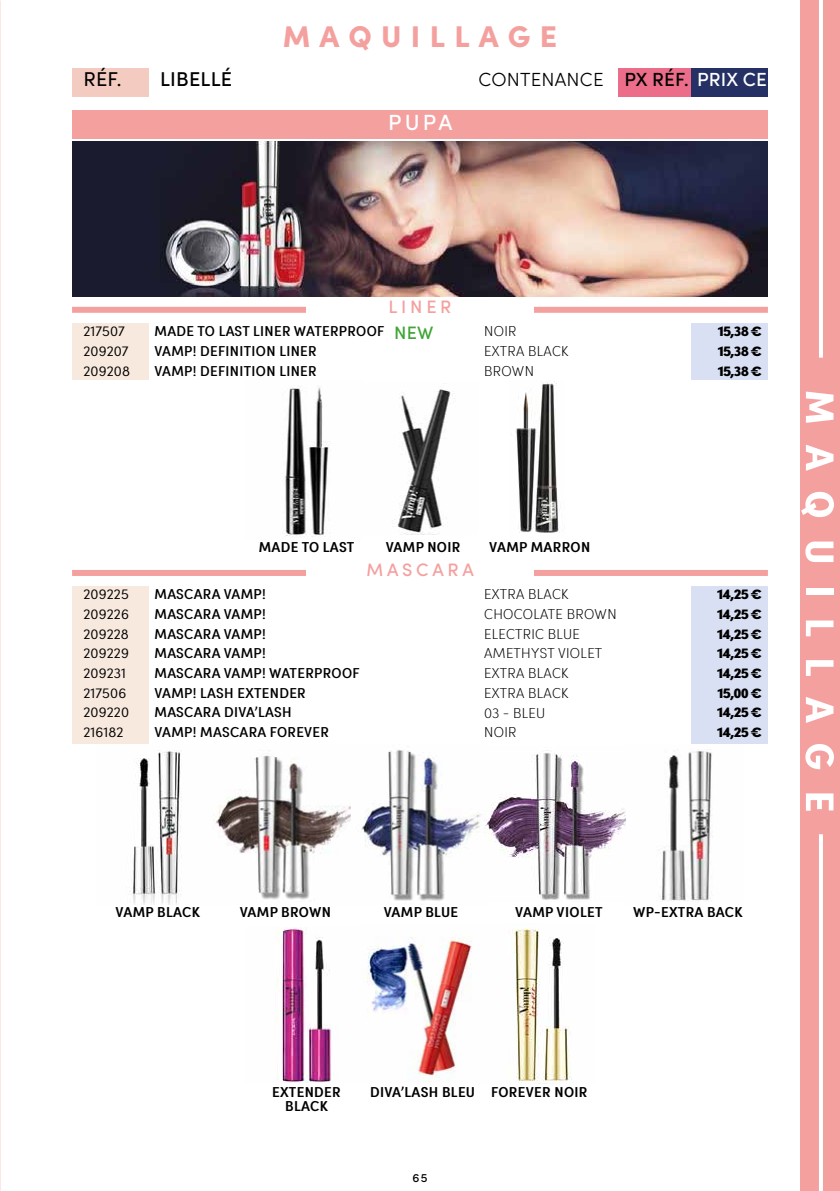
<style>
.page{position:relative;width:840px;height:1191px;background:#fff}
.page>*{position:absolute;margin:0;border:0;box-sizing:border-box;transform-origin:0 0}
.t1{font:700 40px "Sofia Pro Condensed";letter-spacing:.41em;color:#fff;scale:1.25 1}
.t2{font:900 30px "Sofia Pro";letter-spacing:.31em;color:#f4a09f}
.t3{font:500 22px "Sofia Pro";color:#fff}
.t4{font:500 20px "Sofia Pro";letter-spacing:.01em;color:#000}
.t5{font:20px "Sofia Pro";color:#000}
.t6{font:500 19px "Sofia Pro";letter-spacing:.01em;color:#000}
.t7{font:300 19px "Sofia Pro";letter-spacing:.01em;color:#000}
.t8{font:500 18px "Sofia Pro";letter-spacing:.21em;color:#f4a09f}
.t9{font:500 18px "Sofia Pro";color:#3fa535}
.t10{font:14.4px/19.6px "Sofia Pro Condensed";letter-spacing:.02em;color:#000;scale:1.25 1}
.t11{font:500 14.4px/14px "Sofia Pro Condensed";letter-spacing:.02em;color:#000;text-align:center;scale:1.25 1}
.t12{font:200 14.4px/19.6px "Sofia Pro Condensed";letter-spacing:.02em;color:#000;scale:1.25 1}
.t13{font:300 14.4px/19.6px "Sofia Pro Condensed";letter-spacing:.01em;color:#000;scale:1.25 1}
.t14{font:900 14.4px/19.6px "Sofia Pro Condensed";letter-spacing:-.04em;color:#000;text-align:justify;scale:1.25 1}
.t15{font:500 12px "Sofia Pro";color:#000}
.s1{color:#fff}
</style>
<div class="page">
<div style="left:618px;top:68px;width:73px;height:28px;background:#ec6d8a"></div>
<div style="left:72px;top:68px;width:77px;height:28px;background:#f3cbc1"></div>
<div style="left:691px;top:68px;width:76px;height:28px;background:#253165"></div>
<div style="left:72px;top:111px;width:695px;height:28px;background:#f4a09f"></div>
<div style="left:72px;top:307px;width:695px;height:6px;background:#f4a09f"></div>
<div style="left:306px;top:296px;width:227px;height:18px;background:#fff"></div>
<div style="left:72px;top:323px;width:77px;height:56px;background:#f8e9df"></div>
<div style="left:691px;top:323px;width:76px;height:56px;background:#dae0f3"></div>
<img style="left:282px;top:387px;width:49px;height:150px">
<img style="left:392px;top:389px;width:62px;height:146px">
<img style="left:515px;top:381px;width:45px;height:152px">
<img style="left:72px;top:141px;width:695px;height:155px">
<div style="left:72px;top:570px;width:695px;height:6px;background:#f4a09f"></div>
<div style="left:306px;top:559px;width:227px;height:18px;background:#fff"></div>
<div style="left:72px;top:586px;width:77px;height:158px;background:#f8e9df"></div>
<div style="left:691px;top:586px;width:76px;height:158px;background:#dae0f3"></div>
<img style="left:128px;top:750px;width:357px;height:154px">
<img style="left:485px;top:750px;width:141px;height:150px">
<img style="left:661px;top:749px;width:52px;height:152px">
<img style="left:276px;top:928px;width:58px;height:154px">
<img style="left:366px;top:928px;width:206px;height:154px">
<div style="left:799px;top:0;width:40px;height:1191px;background:#f4a09f"></div>
<svg style="left:819px;top:0;width:3px;height:358px"></svg>
<svg style="left:819px;top:834px;width:3px;height:357px"></svg>
<h2 class="t2" style="left:282px;top:13px;width:276px">MAQUILLAGE</h2>
<h3 class="t5" style="left:83px;top:65px;width:40px">RÉF.</h3>
<h3 class="t4" style="left:160px;top:65px;width:73px">LIBELLÉ</h3>
<h3 class="t7" style="left:478px;top:65px;width:126px">CONTENANCE</h3>
<h3 class="t6" style="left:624px;top:65px;width:144px">PX RÉF. <span class="s1">PRIX CE</span></h3>
<h3 class="t3" style="left:388px;top:106px;width:66px">PUPA</h3>
<p class="t8" style="left:388px;top:294px;width:64px">LINER</p>
<p class="t13" style="left:83px;top:320px;width:39px">217507<br>209207<br>209208</p>
<p class="t10" style="left:154px;top:320px;width:185px">MADE TO LAST LINER WATERPROOF<br>VAMP! DEFINITION LINER<br>VAMP! DEFINITION LINER</p>
<p class="t12" style="left:484px;top:320px;width:69px">NOIR<br>EXTRA BLACK<br>BROWN</p>
<p class="t14" style="left:717px;top:320px;width:37px">15,38 € 15,38 € 15,38 €</p>
<p class="t9" style="left:394px;top:319px;width:41px">NEW</p>
<p class="t11" style="left:258px;top:539px;width:78px">MADE TO LAST</p>
<p class="t11" style="left:385px;top:539px;width:61px">VAMP NOIR</p>
<p class="t11" style="left:489px;top:539px;width:82px">VAMP MARRON</p>
<p class="t8" style="left:366px;top:557px;width:109px">MASCARA</p>
<p class="t13" style="left:83px;top:584px;width:38px">209225<br>209226<br>209228<br>209229<br>209231<br>217506<br>209220<br>216182</p>
<p class="t10" style="left:154px;top:584px;width:165px">MASCARA VAMP!<br>MASCARA VAMP!<br>MASCARA VAMP!<br>MASCARA VAMP!<br>MASCARA VAMP! WATERPROOF<br>VAMP! LASH EXTENDER<br>MASCARA DIVA’LASH<br>VAMP! MASCARA FOREVER</p>
<p class="t12" style="left:484px;top:584px;width:107px">EXTRA BLACK<br>CHOCOLATE BROWN<br>ELECTRIC BLUE<br>AMETHYST VIOLET<br>EXTRA BLACK<br>EXTRA BLACK<br>03 - BLEU<br>NOIR</p>
<p class="t14" style="left:716px;top:583px;width:37px">14,25 € 14,25 € 14,25 € 14,25 € 14,25 € 15,00 € 14,25 € 14,25 €</p>
<p class="t11" style="left:115px;top:904px;width:69px">VAMP BLACK</p>
<p class="t11" style="left:239px;top:904px;width:75px">VAMP BROWN</p>
<p class="t11" style="left:383px;top:904px;width:61px">VAMP BLUE</p>
<p class="t11" style="left:515px;top:904px;width:71px">VAMP VIOLET</p>
<p class="t11" style="left:632px;top:904px;width:89px">WP-EXTRA BACK</p>
<h1 class="t1" style="left:850px;top:390px;width:339px;rotate:90deg">MAQUILLAGE</h1>
<p class="t11" style="left:272px;top:1084px;width:56px">EXTENDER<br>BLACK</p>
<p class="t11" style="left:370px;top:1084px;width:175px">DIVA’LASH BLEU FOREVER NOIR</p>
<p class="t15" style="left:412px;top:1168px;width:17px">65</p>
</div>
